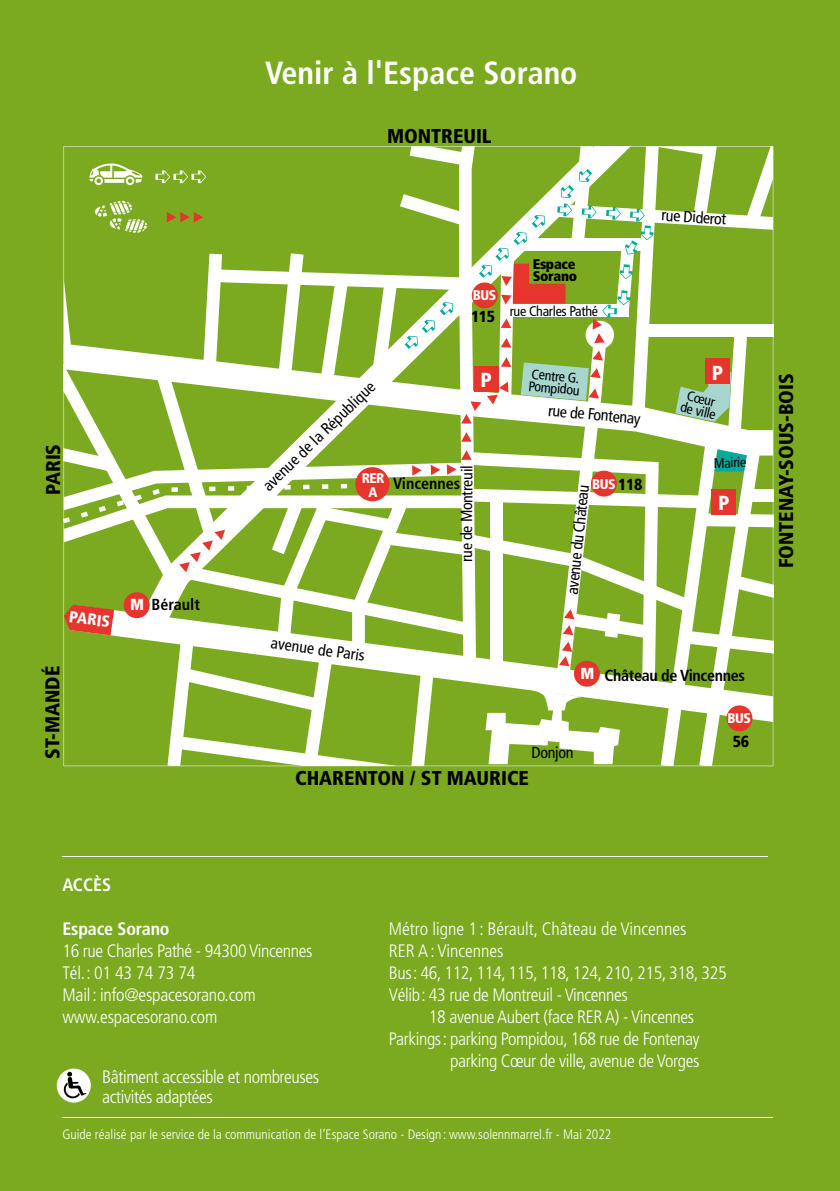
<style>
.page{position:relative;width:840px;height:1191px;background:#fff}
.page>*{position:absolute;margin:0;border:0;box-sizing:border-box;transform-origin:0 0}
.t1{font:700 condensed 32px "Frutiger";color:#fff}
.t2{font:900 condensed 20.2px "Frutiger";color:#fff}
.t3{font:900 condensed 20px "Frutiger";color:#000}
.t4{font:300 condensed 18px/22px "Frutiger";letter-spacing:-.02em;color:#fff}
.t5{font:300 condensed 18px "Frutiger";color:#fff}
.t6{font:700 condensed 18px "Frutiger";letter-spacing:-.01em;color:#fff}
.t7{font:condensed 16px "Frutiger";letter-spacing:-.025em;color:#000}
.t8{font:700 condensed 16px "Frutiger";letter-spacing:-.02em;color:#000}
.t9{font:700 condensed 16px "Frutiger";color:#000}
.t10{font:900 condensed 16px "Frutiger";letter-spacing:-.03em;color:#000}
.t11{font:900 condensed 16px "Frutiger";color:#fff}
.t12{font:900 condensed 16px "Frutiger";color:#fff}
.t13{font:condensed 14px/12px "Frutiger";letter-spacing:-.02em;color:#000}
.t14{font:900 condensed 14px/14px "Frutiger";letter-spacing:-.03em;color:#fff;text-align:center}
.t15{font:900 condensed 14px/12px "Frutiger";letter-spacing:-.02em;color:#000}
.t16{font:300 condensed 13.6px "Frutiger";color:#fff}
</style>
<div class="page">
<div style="left:0;top:0;width:839px;height:1191px;background:#7baa20"></div>
<hr style="left:62px;top:856px;width:705px;height:1px;background:#fff">
<div style="left:57px;top:1068px;width:34px;height:34px;background:#fff;border-radius:50%"></div>
<svg style="left:63px;top:1071px;width:23px;height:27px"></svg>
<hr style="left:62px;top:1117px;width:710px;height:1px;background:#fff">
<svg style="left:64px;top:146px;width:708px;height:620px"></svg>
<p class="t3" style="left:41px;top:495px;width:53px;rotate:-90deg">PARIS</p>
<p class="t11" style="left:70px;top:607px;width:43px;rotate:7deg">PARIS</p>
<p class="t3" style="left:40px;top:758px;width:94px;rotate:-90deg">ST-MANDÉ</p>
<p class="t12" style="left:130px;top:595px;width:15px">M</p>
<p class="t9" style="left:151px;top:595px;width:50px">Bérault</p>
<h1 class="t1" style="left:265px;top:54px;width:314px">Venir à l'Espace Sorano</h1>
<p class="t3" style="left:387px;top:124px;width:106px">MONTREUIL</p>
<p class="t14" style="left:472px;top:288px;width:25px">BUS</p>
<p class="t10" style="left:471px;top:307px;width:25px">115</p>
<p class="t15" style="left:532px;top:258px;width:46px">Espace<br>Sorano</p>
<p class="t13" style="left:509px;top:305px;width:90px">rue Charles Pathé</p>
<p class="t7" style="left:258px;top:481px;width:151px;rotate:-44deg">avenue de la République</p>
<p class="t14" style="left:362px;top:471px;width:24px">RER<br>A</p>
<p class="t2" style="left:480px;top:368px;width:13px">P</p>
<p class="t13" style="left:530px;top:368px;width:53px;rotate:5deg">Centre G.<br>Pompidou</p>
<p class="t7" style="left:548px;top:401px;width:94px;rotate:5deg">rue de Fontenay</p>
<p class="t7" style="left:457px;top:562px;width:98px;rotate:-90deg">rue de Montreuil</p>
<p class="t9" style="left:393px;top:474px;width:69px">Vincennes</p>
<p class="t10" style="left:618px;top:474px;width:25px">118</p>
<p class="t14" style="left:591px;top:476px;width:25px">BUS</p>
<p class="t7" style="left:562px;top:593px;width:111px;rotate:-84deg">avenue du Château</p>
<p class="t7" style="left:272px;top:633px;width:96px;rotate:8deg">avenue de Paris</p>
<p class="t7" style="left:662px;top:205px;width:66px;rotate:4deg">rue Diderot</p>
<p class="t2" style="left:711px;top:360px;width:13px">P</p>
<p class="t13" style="left:684px;top:389px;width:37px;rotate:13deg">Cœur de ville</p>
<p class="t13" style="left:713px;top:457px;width:34px;rotate:-1deg">Mairie</p>
<p class="t2" style="left:717px;top:491px;width:13px">P</p>
<p class="t12" style="left:580px;top:663px;width:15px">M</p>
<p class="t8" style="left:604px;top:666px;width:142px">Château de Vincennes</p>
<p class="t7" style="left:531px;top:743px;width:43px">Donjon</p>
<p class="t3" style="left:295px;top:765px;width:235px">CHARENTON / ST MAURICE</p>
<p class="t14" style="left:727px;top:711px;width:25px">BUS</p>
<p class="t10" style="left:732px;top:732px;width:18px">56</p>
<p class="t3" style="left:773px;top:568px;width:196px;rotate:-90deg">FONTENAY-SOUS-BOIS</p>
<p class="t6" style="left:62px;top:873px;width:50px">ACCÈS</p>
<p class="t6" style="left:62px;top:918px;width:109px">Espace Sorano</p>
<p class="t4" style="left:62px;top:940px;width:251px">16 rue Charles Pathé - 94300 Vincennes<br>Tél.: 01 43 74 73 74<br>Mail: info@espacesorano.com www.espacesorano.com</p>
<p class="t4" style="left:102px;top:1066px;width:218px;line-height:20px">Bâtiment accessible et nombreuses activités adaptées</p>
<p class="t5" style="left:388px;top:919px;width:299px">Métro ligne 1 : Bérault, Château de Vincennes</p>
<p class="t5" style="left:388px;top:941px;width:116px">RER A: Vincennes</p>
<p class="t4" style="left:388px;top:962px;width:339px">Bus: 46, 112, 114, 115, 118, 124, 210, 215, 318, 325</p>
<p class="t4" style="left:388px;top:984px;width:240px">Vélib: 43 rue de Montreuil - Vincennes</p>
<p class="t4" style="left:428px;top:1006px;width:267px">18 avenue Aubert (face RER A) - Vincennes</p>
<p class="t4" style="left:388px;top:1028px;width:312px">Parkings: parking Pompidou, 168 rue de Fontenay</p>
<p class="t4" style="left:450px;top:1050px;width:251px">parking Cœur de ville, avenue de Vorges</p>
<p class="t16" style="left:62px;top:1126px;width:550px">Guide réalisé par le service de la communication de l’Espace Sorano - Design : www.solennmarrel.fr - Mai 2022</p>
</div>
